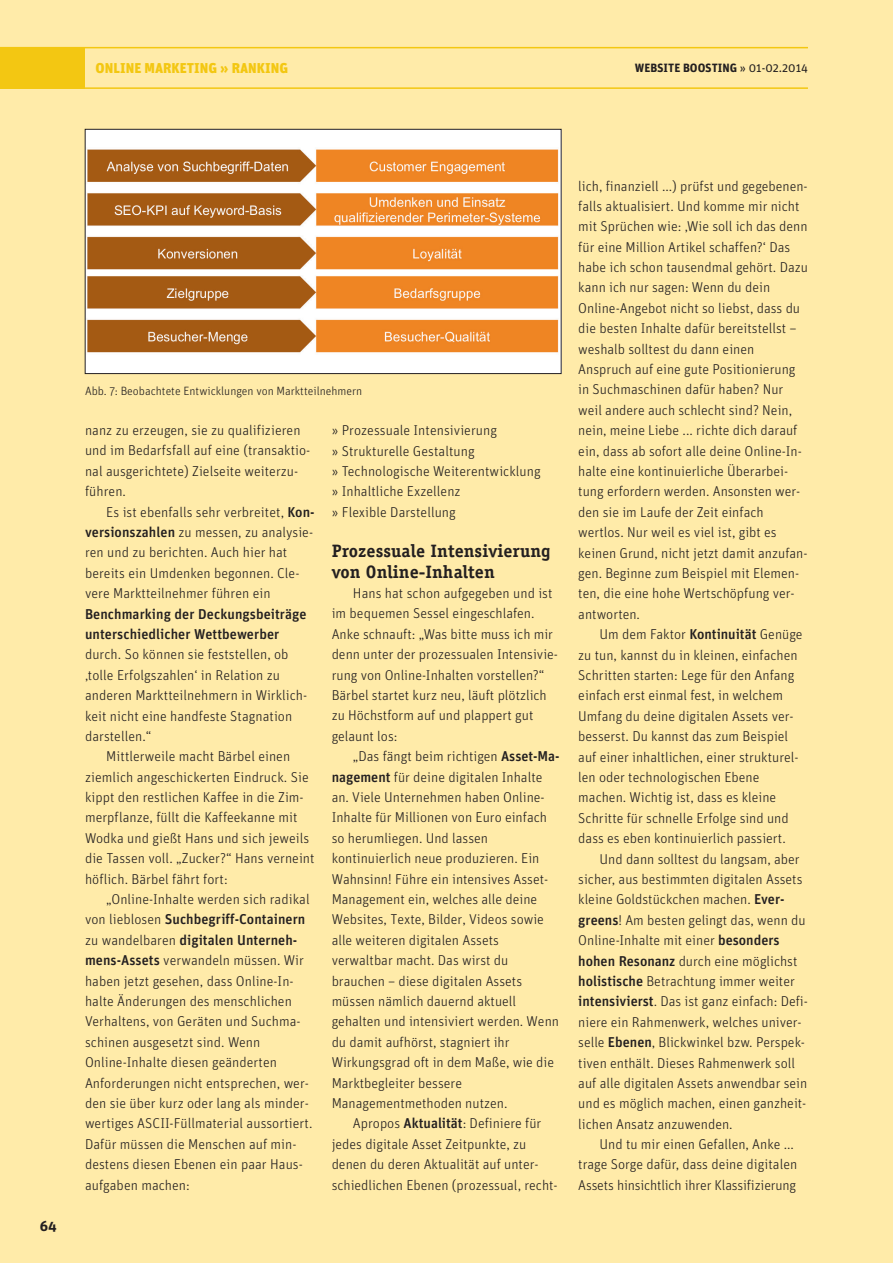
<style>
.page{position:relative;width:893px;height:1263px;background:#fff}
.page>*{position:absolute;margin:0;border:0;box-sizing:border-box;transform-origin:0 0}
.t1{font:700 18px/20.4px "Officina Serif Std";letter-spacing:.005em;color:#231f20}
.t2{font:300 14.25px/20.4px "Unit";color:#231f20}
.t3{font:500 14.25px/20.4px "Unit";letter-spacing:.005em;color:#231f20}
.t4{font:900 14.25px "Unit";color:#f3c712}
.t5{font:700 14.25px "Unit";color:#231f20}
.t6{font:300 12px "Unit";color:#231f20}
.t7{font:700 12px "Unit";color:#231f20}
.s1{font-weight:400}
.s2{font-weight:500}
</style>
<div class="page">
<div style="left:0;top:0;width:892px;height:1263px;background:#ffeba9"></div>
<div style="left:0;top:47px;width:85px;height:41px;background:#f3c712"></div>
<hr style="left:0;top:47px;width:808px;height:1px;background:#f3c712">
<hr style="left:0;top:87px;width:808px;height:2px;background:#f3c712">
<div style="left:85px;top:129px;width:476px;height:245px;background:#fff"></div>
<img style="left:87px;top:149px;width:472px;height:204px">
<div style="left:85px;top:129px;width:476px;height:245px;border:1px solid #231f20"></div>
<p class="t4" style="left:96px;top:59px;width:194px">ONLINE MARKETING » RANKING</p>
<p class="t7" style="left:635px;top:61px;width:175px">WEBSITE BOOSTING <span class="s1">» 01-02.2014</span></p>
<p class="t5" style="left:40px;top:1216px;width:19px">64</p>
<p class="t6" style="left:85px;top:384px;width:279px">Abb. 7: Beobachtete Entwicklungen von Marktteilnehmern</p>
<p class="t2" style="left:85px;top:420px;width:227px">nanz zu erzeugen, sie zu qualifizieren und im Bedarfsfall auf eine (transaktio&shy;nal ausgerichtete) Zielseite weiterzu&shy;führen.</p>
<p class="t2" style="left:85px;top:501px;width:231px;text-indent:21px">Es ist ebenfalls sehr verbreitet, <span class="s2">Kon&shy;versionszahlen</span> zu messen, zu analysie&shy;ren und zu berichten. Auch hier hat bereits ein Umdenken begonnen. Cle&shy;vere Marktteilnehmer führen ein</p>
<p class="t3" style="left:85px;top:603px;width:223px">Benchmarking der Deckungsbeiträge unterschiedlicher Wettbewerber</p>
<p class="t2" style="left:85px;top:644px;width:224px">durch. So können sie feststellen, ob ‚tolle Erfolgszahlen‘ in Relation zu anderen Marktteilnehmern in Wirklich&shy;keit nicht eine handfeste Stagnation darstellen.“</p>
<p class="t2" style="left:85px;top:746px;width:231px;text-indent:21px">Mittlerweile macht Bärbel einen ziemlich angeschickerten Eindruck. Sie kippt den restlichen Kaffee in die Zim&shy;merpflanze, füllt die Kaffeekanne mit Wodka und gießt Hans und sich jeweils die Tassen voll. „Zucker?“ Hans verneint höflich. Bärbel fährt fort:</p>
<p class="t2" style="left:85px;top:889px;width:229px;text-indent:21px">„Online-Inhalte werden sich radikal von lieblosen <span class="s2">Suchbegriff-Containern </span>zu wandelbaren <span class="s2">digitalen Unterneh&shy;mens-Assets</span> verwandeln müssen. Wir haben jetzt gesehen, dass Online-In&shy;halte Änderungen des menschlichen Verhaltens, von Geräten und Suchma&shy;schinen ausgesetzt sind. Wenn Online-Inhalte diesen geänderten Anforderungen nicht entsprechen, wer&shy;den sie über kurz oder lang als minder&shy;wertiges ASCII-Füllmaterial aussortiert.<br>Dafür müssen die Menschen auf min&shy;destens diesen Ebenen ein paar Haus&shy;aufgaben machen:</p>
<p class="t2" style="left:332px;top:420px;width:210px">» Prozessuale Intensivierung<br>» Strukturelle Gestaltung<br>» Technologische Weiterentwicklung » Inhaltliche Exzellenz<br>» Flexible Darstellung</p>
<p class="t1" style="left:332px;top:541px;width:220px">Prozessuale Intensivierung von Online-Inhalten</p>
<p class="t2" style="left:332px;top:583px;width:228px;text-indent:21px">Hans hat schon aufgegeben und ist im bequemen Sessel eingeschlafen.<br>Anke schnauft: „Was bitte muss ich mir denn unter der prozessualen Intensivie&shy;rung von Online-Inhalten vorstellen?“ Bärbel startet kurz neu, läuft plötzlich zu Höchstform auf und plappert gut gelaunt los:</p>
<p class="t2" style="left:332px;top:746px;width:229px;text-indent:21px">„Das fängt beim richtigen <span class="s2">Asset-Ma&shy;nagement</span> für deine digitalen Inhalte an. Viele Unternehmen haben Online-Inhalte für Millionen von Euro einfach so herumliegen. Und lassen kontinuierlich neue produzieren. Ein Wahnsinn! Führe ein intensives Asset-Management ein, welches alle deine Websites, Texte, Bilder, Videos sowie alle weiteren digitalen Assets verwaltbar macht. Das wirst du brauchen – diese digitalen Assets müssen nämlich dauernd aktuell gehalten und intensiviert werden. Wenn du damit aufhörst, stagniert ihr Wirkungsgrad oft in dem Maße, wie die Marktbegleiter bessere Managementmethoden nutzen.</p>
<p class="t2" style="left:332px;top:1113px;width:227px;text-indent:21px">Apropos <span class="s2">Aktualität</span>: Definiere für jedes digitale Asset Zeitpunkte, zu denen du deren Aktualität auf unter&shy;schiedlichen Ebenen (prozessual, recht-</p>
<p class="t2" style="left:578px;top:175px;width:231px">lich, finanziell ...) prüfst und gegebenen&shy;falls aktualisiert. Und komme mir nicht mit Sprüchen wie: ‚Wie soll ich das denn für eine Million Artikel schaffen?‘ Das habe ich schon tausendmal gehört. Dazu kann ich nur sagen: Wenn du dein Online-Angebot nicht so liebst, dass du die besten Inhalte dafür bereitstellst – weshalb solltest du dann einen Anspruch auf eine gute Positionierung in Suchmaschinen dafür haben? Nur weil andere auch schlecht sind? Nein, nein, meine Liebe ... richte dich darauf ein, dass ab sofort alle deine Online-In&shy;halte eine kontinuierliche Überarbei&shy;tung erfordern werden. Ansonsten wer&shy;den sie im Laufe der Zeit einfach wertlos. Nur weil es viel ist, gibt es keinen Grund, nicht jetzt damit anzufan&shy;gen. Beginne zum Beispiel mit Elemen&shy;ten, die eine hohe Wertschöpfung ver&shy;antworten.</p>
<p class="t2" style="left:578px;top:624px;width:226px;text-indent:21px">Um dem Faktor <span class="s2">Kontinuität</span> Genüge zu tun, kannst du in kleinen, einfachen Schritten starten: Lege für den Anfang einfach erst einmal fest, in welchem Umfang du deine digitalen Assets ver&shy;besserst. Du kannst das zum Beispiel auf einer inhaltlichen, einer strukturel&shy;len oder technologischen Ebene machen. Wichtig ist, dass es kleine Schritte für schnelle Erfolge sind und dass es eben kontinuierlich passiert.</p>
<p class="t2" style="left:578px;top:848px;width:231px;text-indent:21px">Und dann solltest du langsam, aber sicher, aus bestimmten digitalen Assets kleine Goldstückchen machen. <span class="s2">Ever&shy;greens</span>! Am besten gelingt das, wenn du Online-Inhalte mit einer <span class="s2">besonders hohen Resonanz</span> durch eine möglichst <span class="s2">holistische</span> Betrachtung immer weiter <span class="s2">intensivierst</span>. Das ist ganz einfach: Defi&shy;niere ein Rahmenwerk, welches univer&shy;selle <span class="s2">Ebenen</span>, Blickwinkel bzw. Perspek&shy;tiven enthält. Dieses Rahmenwerk soll auf alle digitalen Assets anwendbar sein und es möglich machen, einen ganzheit&shy;lichen Ansatz anzuwenden.</p>
<p class="t2" style="left:578px;top:1134px;width:220px;text-indent:21px">Und tu mir einen Gefallen, Anke ... trage Sorge dafür, dass deine digitalen<br>Assets hinsichtlich ihrer Klassifizierung</p>
</div>
